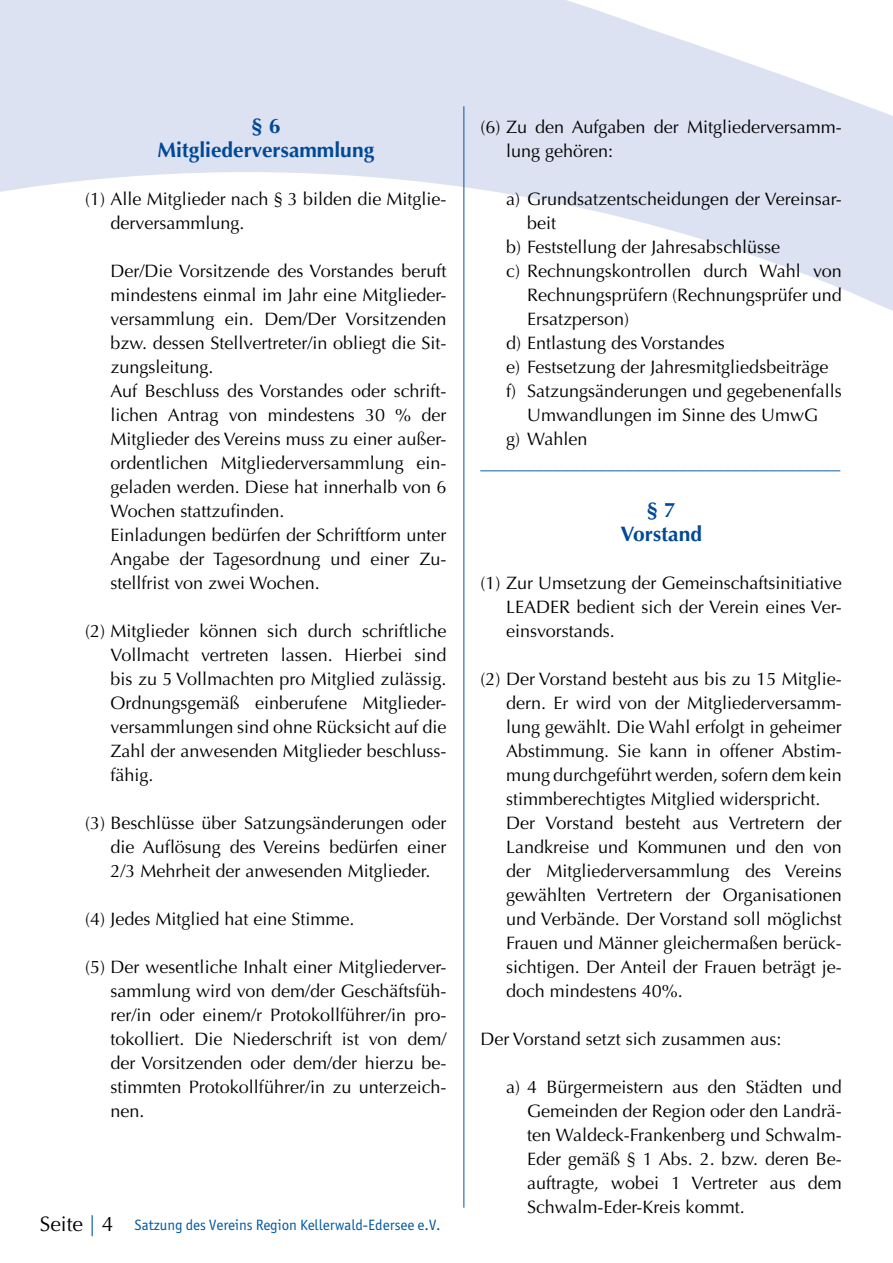
<style>
.page{position:relative;width:893px;height:1263px;background:#fff}
.page>*{position:absolute;margin:0;border:0;box-sizing:border-box;transform-origin:0 0}
.t1{font:700 21px/24px "Optima";color:#004996;text-align:center}
.t2{font:18px/24px "Optima";color:#000;text-align:justify}
.t3{font:18px "Optima";color:#0058a2}
.t4{font:15px "Officina Sans ITC Pro";color:#0058a2}
.s1{font-family:"Optima";font-size:21px;color:#000}
.s2{font-family:"Optima";font-size:21px}
</style>
<div class="page">
<svg style="left:0;top:0;width:893px;height:600px"></svg>
<hr style="left:463px;top:106px;width:1px;height:1102px;background:#0058a2">
<p class="t1" style="left:157px;top:114px;width:218px">§ 6<br>Mitgliederversammlung</p>
<p class="t2" style="left:111px;top:187px;width:337px;text-indent:-26px">(1) Alle Mitglieder nach § 3 bilden die Mitglie&shy;derversammlung.</p>
<p class="t2" style="left:111px;top:259px;width:337px;text-align:left">Der/Die Vorsitzende des Vorstandes beruft mindestens einmal im Jahr eine Mitglieder&shy;versammlung ein. Dem/Der Vorsitzenden bzw. dessen Stellvertreter/in obliegt die Sit&shy;zungsleitung.<br>Auf Beschluss des Vorstandes oder schrift&shy;lichen Antrag von mindestens 30 % der Mitglieder des Vereins muss zu einer außer&shy;ordentlichen Mitgliederversammlung ein&shy;geladen werden. Diese hat innerhalb von 6<br>Wochen stattzufinden.<br>Einladungen bedürfen der Schriftform unter Angabe der Tagesordnung und einer Zu&shy;stellfrist von zwei Wochen.</p>
<p class="t2" style="left:111px;top:619px;width:337px;text-indent:-26px">(2) Mitglieder können sich durch schriftliche Vollmacht vertreten lassen. Hierbei sind bis zu 5 Vollmachten pro Mitglied zulässig.<br>Ordnungsgemäß einberufene Mitglieder&shy;versammlungen sind ohne Rücksicht auf die Zahl der anwesenden Mitglieder beschluss&shy;fähig.</p>
<p class="t2" style="left:111px;top:811px;width:337px;text-indent:-26px">(3) Beschlüsse über Satzungsänderungen oder die Auflösung des Vereins bedürfen einer 2/3 Mehrheit der anwesenden Mitglieder.</p>
<p class="t2" style="left:85px;top:907px;width:271px">(4) Jedes Mitglied hat eine Stimme.</p>
<p class="t2" style="left:111px;top:955px;width:337px;text-indent:-26px">(5) Der wesentliche Inhalt einer Mitgliederver&shy;sammlung wird von dem/der Geschäftsfüh&shy;rer/in oder einem/r Protokollführer/in pro&shy;tokolliert. Die Niederschrift ist von dem/ der Vorsitzenden oder dem/der hierzu be&shy;stimmten Protokollführer/in zu unterzeich&shy;nen.</p>
<p class="t4" style="left:40px;top:1216px;width:402px"><span class="s1">Seite</span> <span class="s2">|</span> <span class="s1">4</span> Satzung des Vereins Region Kellerwald-Edersee e.V.</p>
<p class="t2" style="left:506px;top:115px;width:337px;text-indent:-26px">(6) Zu den Aufgaben der Mitgliederversamm&shy;lung gehören:</p>
<p class="t2" style="left:506px;top:187px;width:337px">a) Grundsatzentscheidungen der Vereinsar-</p>
<p class="t2" style="left:527px;top:211px;width:31px">beit</p>
<p class="t2" style="left:506px;top:235px;width:275px">b) Feststellung der Jahresabschlüsse</p>
<p class="t2" style="left:506px;top:259px;width:337px">c) Rechnungskontrollen durch Wahl von</p>
<p class="t2" style="left:527px;top:283px;width:316px">Rechnungsprüfern (Rechnungsprüfer und</p>
<p class="t2" style="left:527px;top:307px;width:104px">Ersatzperson)</p>
<p class="t2" style="left:506px;top:331px;width:220px">d) Entlastung des Vorstandes</p>
<p class="t2" style="left:506px;top:355px;width:324px">e) Festsetzung der Jahresmitgliedsbeiträge</p>
<p class="t2" style="left:506px;top:379px;width:337px">f) Satzungsänderungen und gegebenenfalls</p>
<p class="t2" style="left:527px;top:403px;width:292px">Umwandlungen im Sinne des UmwG</p>
<p class="t2" style="left:506px;top:427px;width:83px">g) Wahlen</p>
<p class="t3" style="left:480px;top:452px;width:361px">________________________________________</p>
<p class="t1" style="left:620px;top:498px;width:83px">§ 7<br>Vorstand</p>
<p class="t2" style="left:506px;top:571px;width:337px;text-indent:-26px">(1) Zur Umsetzung der Gemeinschaftsinitiative LEADER bedient sich der Verein eines Ver&shy;einsvorstands.</p>
<p class="t2" style="left:506px;top:667px;width:337px;text-align:left;text-indent:-26px">(2) Der Vorstand besteht aus bis zu 15 Mitglie&shy;dern. Er wird von der Mitgliederversamm&shy;lung gewählt. Die Wahl erfolgt in geheimer Abstimmung. Sie kann in offener Abstim&shy;mung durchgeführt werden, sofern dem kein stimmberechtigtes Mitglied widerspricht.<br>Der Vorstand besteht aus Vertretern der Landkreise und Kommunen und den von der Mitgliederversammlung des Vereins gewählten Vertretern der Organisationen und Verbände. Der Vorstand soll möglichst Frauen und Männer gleichermaßen berück&shy;sichtigen. Der Anteil der Frauen beträgt je&shy;doch mindestens 40%.</p>
<p class="t2" style="left:480px;top:1027px;width:303px">Der Vorstand setzt sich zusammen aus:</p>
<p class="t2" style="left:527px;top:1075px;width:316px;text-indent:-21px">a) 4 Bürgermeistern aus den Städten und Gemeinden der Region oder den Landrä&shy;ten Waldeck-Frankenberg und Schwalm-Eder gemäß § 1 Abs. 2. bzw. deren Be&shy;auftragte, wobei 1 Vertreter aus dem Schwalm-Eder-Kreis kommt.</p>
</div>
